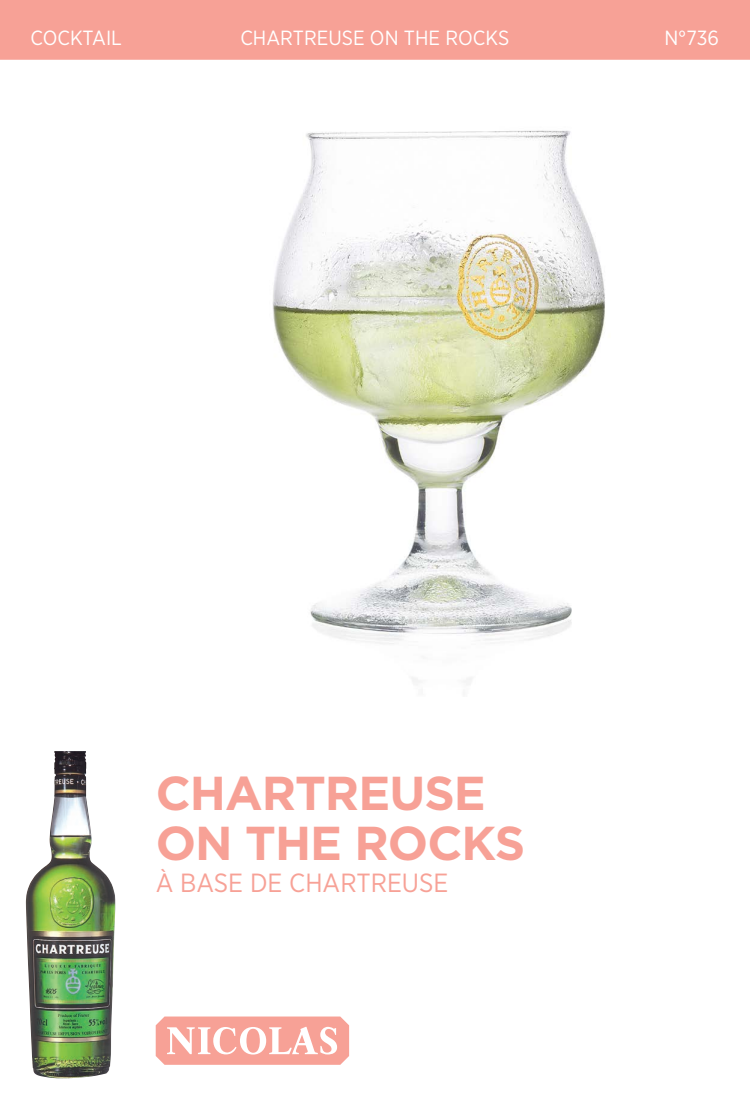
<style>
.page{position:relative;width:750px;height:1110px;background:#fff}
.page>*{position:absolute;margin:0;border:0;box-sizing:border-box;transform-origin:0 0}
.t1{font:700 47.5px "Gotham";letter-spacing:-.02em;color:#f7a196}
.t2{font:26.25px "Gotham Narrow";color:#f7a196}
.t3{font:20.5px "Gotham Narrow";color:#fff}
</style>
<div class="page">
<div style="left:0;top:0;width:749px;height:60px;background:#f7a196"></div>
<img style="left:272px;top:130px;width:333px;height:552px">
<svg style="left:156px;top:1016px;width:193px;height:48px"></svg>
<img style="left:26px;top:751px;width:89px;height:327px">
<p class="t3" style="left:31px;top:25px;width:93px">COCKTAIL</p>
<p class="t3" style="left:240px;top:25px;width:270px">CHARTREUSE ON THE ROCKS</p>
<p class="t3" style="left:664px;top:25px;width:56px">N°736</p>
<p class="t1" style="left:156px;top:761px;width:331px">CHARTREUSE</p>
<p class="t1" style="left:156px;top:811px;width:371px">ON THE ROCKS</p>
<p class="t2" style="left:156px;top:865px;width:294px">À BASE DE CHARTREUSE</p>
</div>
